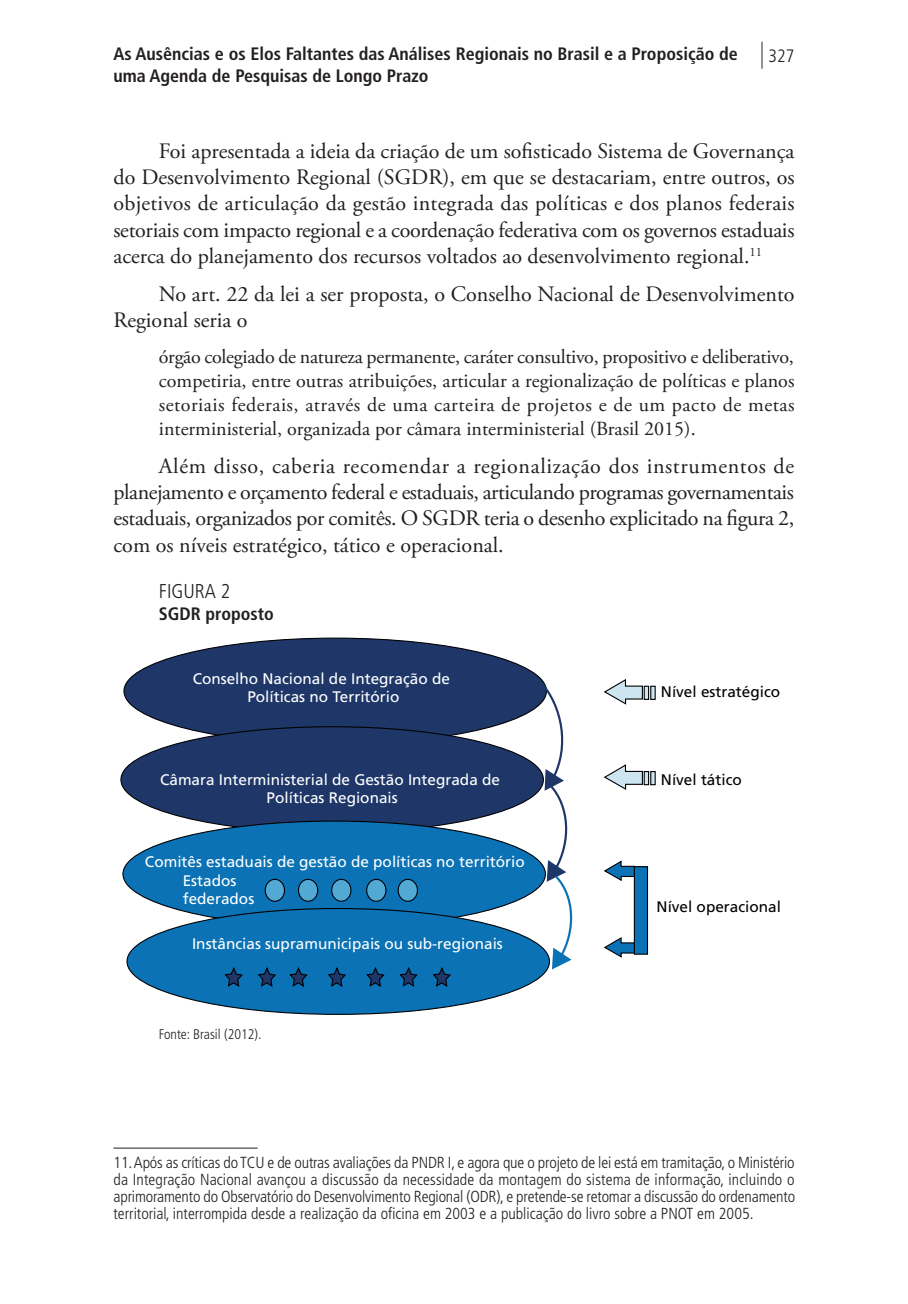
<style>
.page{position:relative;width:908px;height:1304px;background:#fff}
.page>*{position:absolute;margin:0;border:0;box-sizing:border-box;transform-origin:0 0}
.t1{font:22px/26.4px "Adobe Garamond Pro";color:#231f20;text-align:justify}
.t2{font:20px/24px "Adobe Garamond Pro";color:#231f20;text-align:justify}
.t3{font:300 condensed 20px "Frutiger LT Pro";color:#231f20}
.t4{font:700 condensed 18px/21.6px "Frutiger LT Pro";color:#231f20}
.t5{font:300 condensed 18px "Frutiger LT Pro";color:#231f20}
.t6{font:300 condensed 16px/17px "Frutiger LT Pro";color:#231f20;text-align:justify}
.t7{font:15.4px/18.4px "Frutiger LT Pro";color:#fff;text-align:center}
.t8{font:15.4px/18.4px "Frutiger";color:#fff}
.t9{font:15.4px "Frutiger LT Pro";color:#000001}
.t10{font:300 condensed 14px "Frutiger LT Pro";color:#231f20}
.s1{font-size:27px}
</style>
<div class="page">
<div style="left:124px;top:638px;width:422px;height:106px;background:#1e3768;border-radius:50%"></div>
<div style="left:121px;top:727px;width:422px;height:106px;background:#1e3768;border-radius:50%"></div>
<div style="left:123px;top:821px;width:422px;height:106px;background:#0a72b5;border-radius:50%"></div>
<div style="left:127px;top:908px;width:422px;height:106px;background:#0a72b5;border-radius:50%"></div>
<div style="left:634px;top:867px;width:13px;height:87px;background:#0a72b5"></div>
<div style="left:633px;top:866px;width:14px;height:89px;border:1px solid #000001"></div>
<svg style="left:603px;top:860px;width:32px;height:22px"></svg>
<svg style="left:603px;top:679px;width:40px;height:26px"></svg>
<svg style="left:603px;top:764px;width:40px;height:26px"></svg>
<svg style="left:603px;top:936px;width:32px;height:22px"></svg>
<svg style="left:224px;top:967px;width:19px;height:20px"></svg>
<svg style="left:258px;top:967px;width:18px;height:20px"></svg>
<svg style="left:289px;top:967px;width:19px;height:20px"></svg>
<svg style="left:328px;top:967px;width:18px;height:20px"></svg>
<svg style="left:366px;top:967px;width:19px;height:20px"></svg>
<svg style="left:399px;top:967px;width:19px;height:20px"></svg>
<svg style="left:432px;top:967px;width:19px;height:20px"></svg>
<div style="left:265px;top:879px;width:19px;height:22px;background:#51a9d4;border-radius:50%"></div>
<div style="left:264px;top:879px;width:21px;height:23px;border:1px solid #000001;border-radius:50%"></div>
<div style="left:298px;top:879px;width:19px;height:22px;background:#51a9d4;border-radius:50%"></div>
<div style="left:298px;top:879px;width:20px;height:23px;border:1px solid #000001;border-radius:50%"></div>
<div style="left:331px;top:879px;width:20px;height:22px;background:#51a9d4;border-radius:50%"></div>
<div style="left:331px;top:879px;width:20px;height:23px;border:1px solid #000001;border-radius:50%"></div>
<div style="left:366px;top:879px;width:20px;height:22px;background:#51a9d4;border-radius:50%"></div>
<div style="left:366px;top:879px;width:20px;height:23px;border:1px solid #000001;border-radius:50%"></div>
<div style="left:398px;top:879px;width:19px;height:22px;background:#51a9d4;border-radius:50%"></div>
<div style="left:397px;top:879px;width:21px;height:23px;border:1px solid #000001;border-radius:50%"></div>
<hr style="left:644px;top:686px;width:4px;height:13px;background:#cce5f0">
<div style="left:643px;top:686px;width:5px;height:14px;border:1px solid #000001"></div>
<div style="left:650px;top:686px;width:5px;height:13px;background:#cce5f0"></div>
<div style="left:650px;top:686px;width:5px;height:14px;border:1px solid #000001"></div>
<hr style="left:644px;top:772px;width:4px;height:13px;background:#cce5f0">
<div style="left:643px;top:771px;width:5px;height:14px;border:1px solid #000001"></div>
<div style="left:650px;top:772px;width:5px;height:13px;background:#cce5f0"></div>
<div style="left:650px;top:771px;width:5px;height:14px;border:1px solid #000001"></div>
<svg style="left:535px;top:677px;width:38px;height:292px"></svg>
<hr style="left:113px;top:1148px;width:144px;height:1px;background:#231f20">
<p class="t4" style="left:113px;top:43px;width:625px">As Ausências e os Elos Faltantes das Análises Regionais no Brasil e a Proposição de uma Agenda de Pesquisas de Longo Prazo</p>
<p class="t5" style="left:759px;top:45px;width:36px"><span class="s1">|</span> 327</p>
<p class="t1" style="left:113px;top:138px;width:682px;text-indent:45px">Foi apresentada a ideia da criação de um sofisticado Sistema de Governança do Desenvolvimento Regional (SGDR), em que se destacariam, entre outros, os objetivos de articulação da gestão integrada das políticas e dos planos federais setoriais com impacto regional e a coordenação federativa com os governos estaduais acerca do planejamento dos recursos voltados ao desenvolvimento regional.<sup>11</sup></p>
<p class="t1" style="left:113px;top:282px;width:682px;text-indent:45px">No art. 22 da lei a ser proposta, o Conselho Nacional de Desenvolvimento<br>Regional seria o</p>
<p class="t2" style="left:159px;top:345px;width:637px">órgão colegiado de natureza permanente, caráter consultivo, propositivo e deliberativo, competiria, entre outras atribuições, articular a regionalização de políticas e planos setoriais federais, através de uma carteira de projetos e de um pacto de metas interministerial, organizada por câmara interministerial (Brasil 2015).</p>
<p class="t1" style="left:113px;top:453px;width:682px;text-indent:45px">Além disso, caberia recomendar a regionalização dos instrumentos de planejamento e orçamento federal e estaduais, articulando programas governamentais estaduais, organizados por comitês. O SGDR teria o desenho explicitado na figura 2, com os níveis estratégico, tático e operacional.</p>
<p class="t3" style="left:159px;top:580px;width:73px">FIGURA 2</p>
<p class="t4" style="left:159px;top:603px;width:116px">SGDR proposto</p>
<p class="t7" style="left:193px;top:670px;width:258px">Conselho Nacional de Integração de<br>Políticas no Território</p>
<p class="t7" style="left:160px;top:770px;width:341px">Câmara Interministerial de Gestão Integrada de<br>Políticas Regionais</p>
<p class="t7" style="left:145px;top:852px;width:381px">Comitês estaduais de gestão de políticas no território</p>
<p class="t8" style="left:183px;top:871px;width:73px">Estados federados</p>
<p class="t8" style="left:192px;top:934px;width:312px">Instâncias supramunicipais ou sub-regionais</p>
<p class="t10" style="left:159px;top:1026px;width:104px">Fonte: Brasil (2012).</p>
<p class="t9" style="left:660px;top:683px;width:121px">Nível estratégico</p>
<p class="t9" style="left:660px;top:770px;width:82px">Nível tático</p>
<p class="t9" style="left:656px;top:897px;width:126px">Nível operacional</p>
<p class="t6" style="left:113px;top:1154px;width:682px">11. Após as críticas do TCU e de outras avaliações da PNDR I, e agora que o projeto de lei está em tramitação, o Ministério da Integração Nacional avançou a discussão da necessidade da montagem do sistema de informação, incluindo o aprimoramento do Observatório do Desenvolvimento Regional (ODR), e pretende-se retomar a discussão do ordenamento territorial, interrompida desde a realização da oficina em 2003 e a publicação do livro sobre a PNOT em 2005.</p>
</div>
